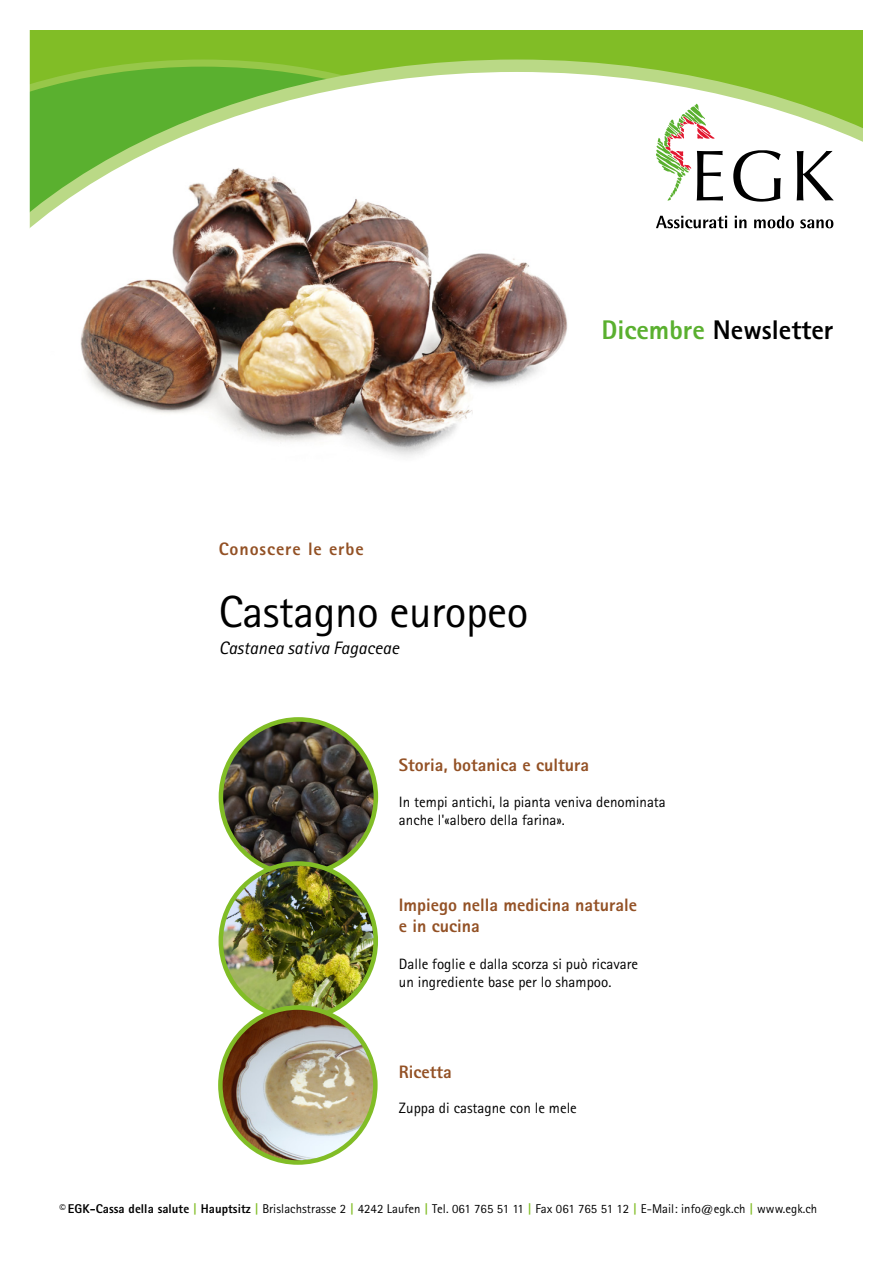
<style>
.page{position:relative;width:893px;height:1263px;background:#fff}
.page>*{position:absolute;margin:0;border:0;box-sizing:border-box;transform-origin:0 0}
.t1{font:45px "Rotis Sans Serif";letter-spacing:-.01em;color:#000}
.t2{font:800 27px "Rotis Sans Serif";color:#000}
.t3{font:800 18px/21px "Rotis Sans Serif";color:#935125}
.t4{font:italic 18px "Rotis Sans Serif";color:#000}
.t5{font:800 18px "Rotis Sans Serif";letter-spacing:.05em;color:#935125}
.t6{font:15px/18px "Rotis Sans Serif";color:#000}
.t7{font:12.75px "Rotis Sans Serif";letter-spacing:.005em;color:#000}
.s1{color:#5ab02f}
.s2{font-weight:800}
.s3{font-weight:800;color:#81bd26}
</style>
<div class="page">
<div style="left:0;top:0;width:893px;height:200px;background:#81bd26"></div>
<div style="left:0;top:0;width:893px;height:30px;background:#fff"></div>
<svg style="left:30px;top:60px;width:833px;height:169px"></svg>
<div style="left:863px;top:0;width:30px;height:1257px;background:#fff"></div>
<div style="left:0;top:30px;width:30px;height:198px;background:#fff"></div>
<svg style="left:656px;top:104px;width:67px;height:97px;background:#d6d5c7"></svg>
<svg style="left:733px;top:150px;width:48px;height:52px;background:#bdbdbd"></svg>
<svg style="left:797px;top:151px;width:36px;height:50px;background:#a7a7a7"></svg>
<svg style="left:656px;top:216px;width:71px;height:12px"></svg>
<svg style="left:735px;top:216px;width:11px;height:12px"></svg>
<svg style="left:754px;top:216px;width:40px;height:12px"></svg>
<svg style="left:800px;top:219px;width:33px;height:9px"></svg>
<img style="left:221px;top:719px;width:155px;height:155px;border-radius:77px">
<div style="left:219px;top:717px;width:159px;height:160px;border:4px solid #81bd26;border-radius:50%"></div>
<img style="left:221px;top:865px;width:155px;height:153px">
<div style="left:219px;top:861px;width:159px;height:160px;border:4px solid #81bd26;border-radius:50%"></div>
<img style="left:220px;top:1007px;width:155px;height:155px;border-radius:77px">
<div style="left:218px;top:1005px;width:160px;height:160px;border:4px solid #81bd26;border-radius:50%"></div>
<img style="left:51px;top:160px;width:536px;height:297px">
<div style="left:30px;top:429px;width:167px;height:108px;background:#fff"></div>
<h2 class="t2" style="left:601px;top:313px;width:233px"><span class="s1">Dicembre</span> Newsletter</h2>
<p class="t5" style="left:219px;top:538px;width:147px">Conoscere le erbe</p>
<h1 class="t1" style="left:219px;top:585px;width:311px">Castagno europeo</h1>
<p class="t4" style="left:219px;top:637px;width:182px">Castanea sativa Fagaceae</p>
<p class="t3" style="left:399px;top:754px;width:192px">Storia, botanica e cultura</p>
<p class="t6" style="left:399px;top:793px;width:268px">In tempi antichi, la pianta veniva denominata anche l'«albero della farina».</p>
<p class="t3" style="left:399px;top:894px;width:240px">Impiego nella medicina naturale e in cucina</p>
<p class="t6" style="left:399px;top:955px;width:241px">Dalle foglie e dalla scorza si può ricavare un ingrediente base per lo shampoo.</p>
<p class="t3" style="left:399px;top:1061px;width:54px">Ricetta</p>
<p class="t6" style="left:399px;top:1099px;width:179px">Zuppa di castagne con le mele</p>
<p class="t7" style="left:60px;top:1201px;width:759px"><span class="s2">© EGK-Cassa della salute</span> <span class="s3">|</span> <span class="s2">Hauptsitz</span> <span class="s3">|</span> Brislachstrasse 2 <span class="s3">|</span> 4242 Laufen <span class="s3">|</span> Tel. 061 765 51 11 <span class="s3">|</span> Fax 061 765 51 12 <span class="s3">|</span> E-Mail: info@egk.ch <span class="s3">|</span> www.egk.ch</p>
</div>
